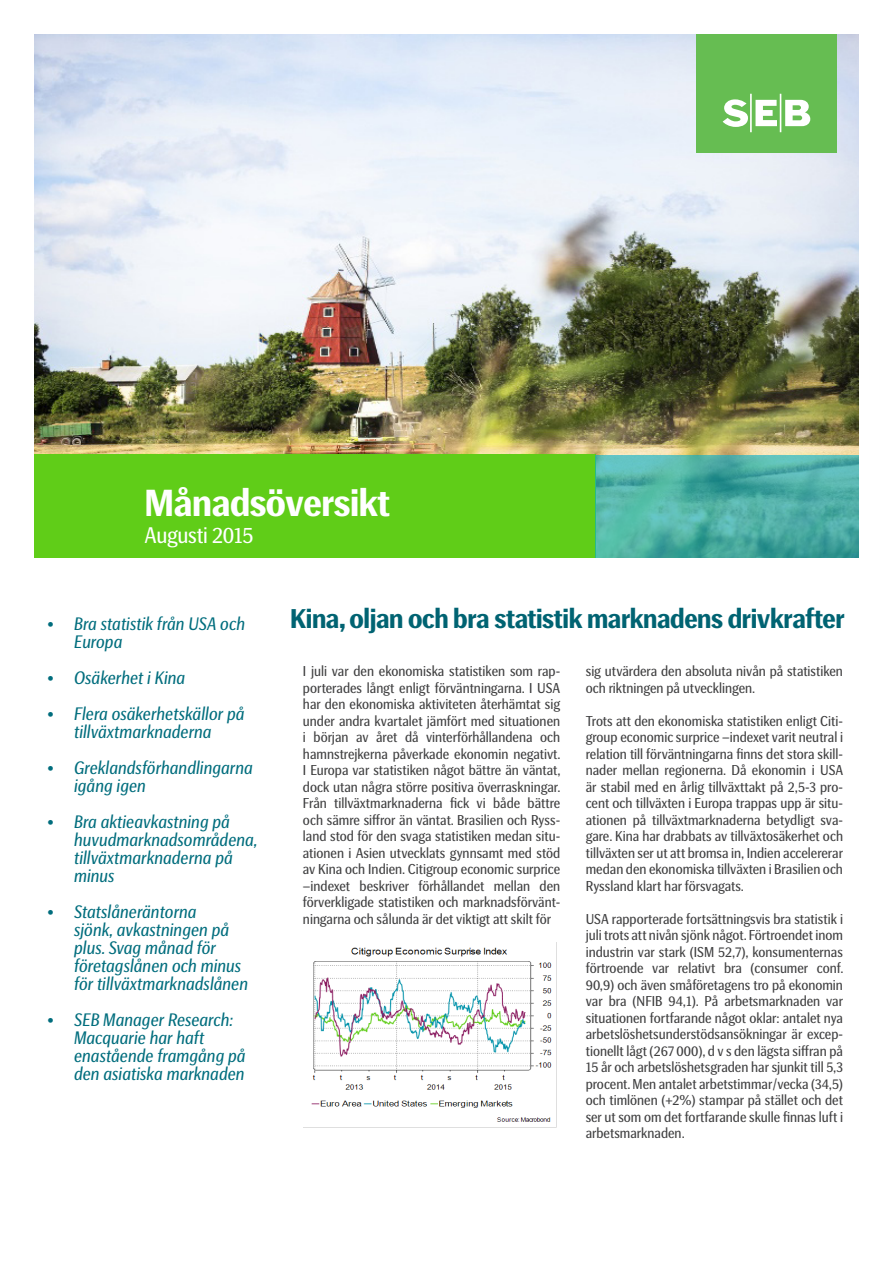
<style>
.page{position:relative;width:893px;height:1263px;background:#fff}
.page>*{position:absolute;margin:0;border:0;box-sizing:border-box;transform-origin:0 0}
.t1{font:700 37.5px "SEB Basic";letter-spacing:-.01em;color:#fff}
.Rubrik_1{font:700 27px "SEB Basic";letter-spacing:-.015em;color:#006372}
.t2{font:22.5px "SEB Basic";letter-spacing:-.015em;color:#fff}
.t3{font:italic 18px/18px "SEB Basic";color:#006d7d}
.Body_text_9_11{font:14.25px/16.5px "SEB Basic";color:#3e3e3f;text-align:justify}
</style>
<div class="page">
<img style="left:34px;top:34px;width:825px;height:524px">
<div style="left:34px;top:455px;width:561px;height:103px;background:#60cd18"></div>
<svg style="left:595px;top:455px;width:263px;height:103px;background:#4dafa5"></svg>
<div style="left:696px;top:34px;width:141px;height:118px;background:#66bd52"></div>
<svg style="left:723px;top:94px;width:87px;height:38px"></svg>
<img style="left:311px;top:947px;width:241px;height:175px">
<h1 class="t1" style="left:145px;top:482px;width:247px">Månadsöversikt</h1>
<h3 class="t2" style="left:145px;top:522px;width:110px">Augusti 2015</h3>
<p class="t3" style="left:74px;top:615px;width:173px;text-indent:-27px">• Bra statistik från USA och<br>Europa</p>
<p class="t3" style="left:47px;top:669px;width:140px">• Osäkerhet i Kina</p>
<p class="t3" style="left:47px;top:705px;width:199px;text-align:center">• Flera osäkerhetskällor på tillväxtmarknaderna</p>
<p class="t3" style="left:74px;top:759px;width:180px;text-indent:-27px">• Greklandsförhandlingarna igång igen</p>
<p class="t3" style="left:74px;top:813px;width:185px;text-indent:-27px">• Bra aktieavkastning på huvudmarknadsområdena, tillväxtmarknaderna på minus</p>
<p class="t3" style="left:74px;top:903px;width:176px;text-indent:-27px">• Statslåneräntorna<br>sjönk, avkastningen på plus. Svag månad för företagslånen och minus för tillväxtmarknadslånen</p>
<p class="t3" style="left:74px;top:1011px;width:173px;text-indent:-27px">• SEB Manager Research:<br>Macquarie har haft enastående framgång på den asiatiska marknaden</p>
<p class="Rubrik_1" style="left:290px;top:603px;width:556px">Kina, oljan och bra statistik marknadens drivkrafter</p>
<p class="Body_text_9_11" style="left:303px;top:663px;width:259px">I juli var den ekonomiska statistiken som rap&shy;porterades långt enligt förväntningarna. I USA har den ekonomiska aktiviteten återhämtat sig under andra kvartalet jämfört med situationen i början av året då vinterförhållandena och hamnstrejkerna påverkade ekonomin negativt.<br>I Europa var statistiken något bättre än väntat, dock utan några större positiva överraskningar.<br>Från tillväxtmarknaderna fick vi både bättre och sämre siffror än väntat. Brasilien och Ryss&shy;land stod för den svaga statistiken medan situ&shy;ationen i Asien utvecklats gynnsamt med stöd av Kina och Indien. Citigroup economic surprice –indexet beskriver förhållandet mellan den förverkligade statistiken och marknadsförvänt&shy;ningarna och sålunda är det viktigt att skilt för</p>
<p class="Body_text_9_11" style="left:586px;top:663px;width:259px">sig utvärdera den absoluta nivån på statistiken och riktningen på utvecklingen.</p>
<p class="Body_text_9_11" style="left:586px;top:713px;width:259px">Trots att den ekonomiska statistiken enligt Citi&shy;group economic surprice –indexet varit neutral i relation till förväntningarna finns det stora skill&shy;nader mellan regionerna. Då ekonomin i USA är stabil med en årlig tillväxttakt på 2,5-3 pro&shy;cent och tillväxten i Europa trappas upp är situ&shy;ationen på tillväxtmarknaderna betydligt sva&shy;gare. Kina har drabbats av tillväxtosäkerhet och tillväxten ser ut att bromsa in, Indien accelererar medan den ekonomiska tillväxten i Brasilien och Ryssland klart har försvagats.</p>
<p class="Body_text_9_11" style="left:586px;top:911px;width:259px">USA rapporterade fortsättningsvis bra statistik i juli trots att nivån sjönk något. Förtroendet inom industrin var stark (ISM 52,7), konsumenternas förtroende var relativt bra (consumer conf.<br>90,9) och även småföretagens tro på ekonomin var bra (NFIB 94,1). På arbetsmarknaden var situationen fortfarande något oklar: antalet nya arbetslöshetsunderstödsansökningar är excep&shy;tionellt lågt (267 000), d v s den lägsta siffran på 15 år och arbetslöshetsgraden har sjunkit till 5,3 procent. Men antalet arbetstimmar/vecka (34,5) och timlönen (+2%) stampar på stället och det ser ut som om det fortfarande skulle finnas luft i arbetsmarknaden.</p>
</div>
